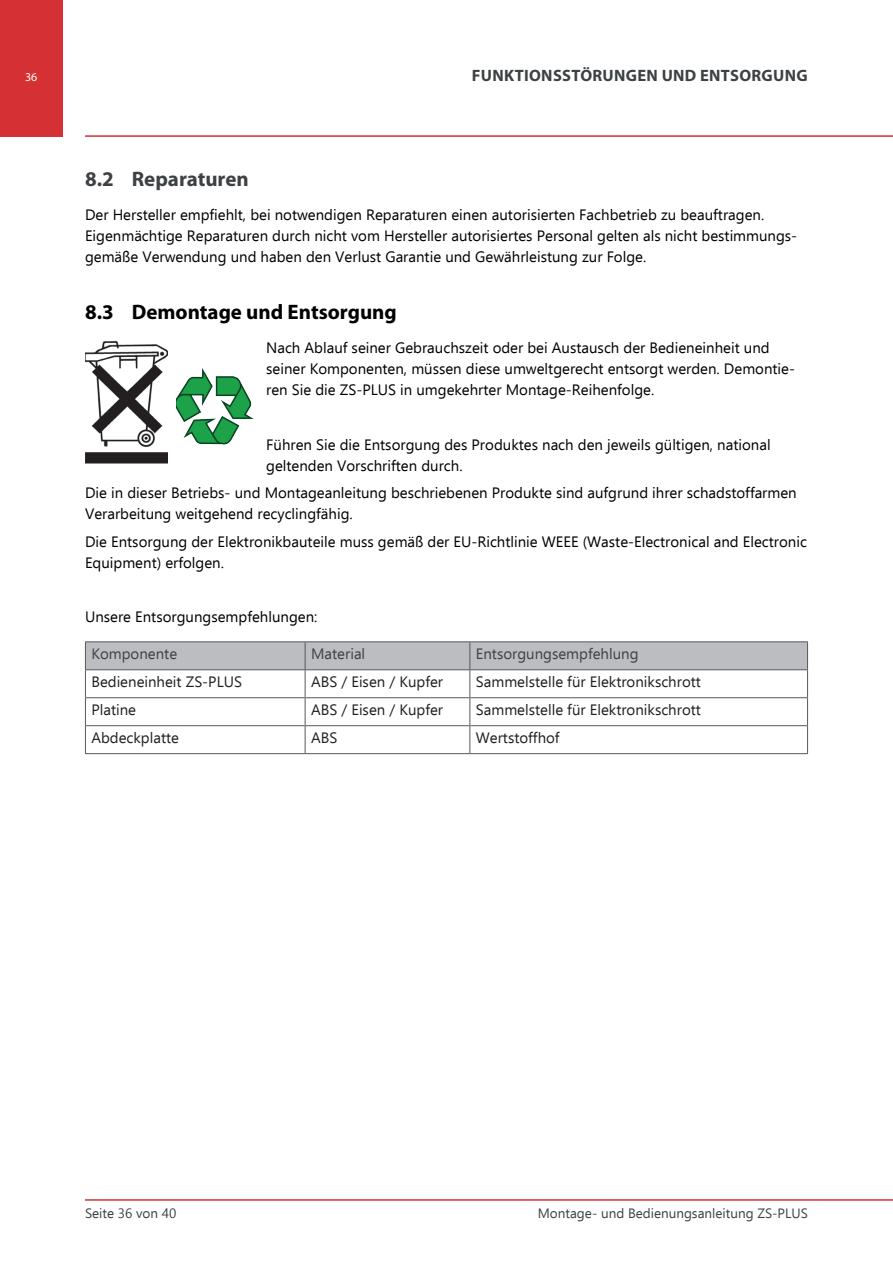
<style>
.page{position:relative;width:893px;height:1263px;background:#fff}
.page>*{position:absolute;margin:0;border:0;box-sizing:border-box;transform-origin:0 0}
.t1{font:700 21px "Myriad Pro";color:#000003}
.t2{font:700 21px "Myriad Pro";color:#3e4143}
.t3{font:700 16.5px "Myriad Pro";letter-spacing:.02em;color:#3e4143}
.t4{font:15px/21px "Ebrima";color:#000002}
.t5{font:15px/21px "Ebrima";color:#000001}
.t6{font:15px "Ebrima";color:#231f20}
.t7{font:15px "Ebrima";color:#3e4143}
.t8{font:13.5px "Ebrima";color:#3e4143}
.t9{font:12px "Myriad Pro";color:#fff}
</style>
<div class="page">
<hr style="left:85px;top:135px;width:808px;height:2px;background:#d53134">
<hr style="left:85px;top:1199px;width:808px;height:2px;background:#d53134">
<div style="left:0;top:0;width:63px;height:137px;background:#d53134"></div>
<hr style="left:85px;top:641px;width:220px;height:1px;background:#57585a">
<hr style="left:470px;top:641px;width:338px;height:1px;background:#57585a">
<hr style="left:85px;top:753px;width:220px;height:1px;background:#57585a">
<hr style="left:305px;top:753px;width:165px;height:1px;background:#57585a">
<hr style="left:470px;top:753px;width:338px;height:1px;background:#57585a">
<hr style="left:305px;top:641px;width:165px;height:1px;background:#57585a">
<svg style="left:85px;top:642px;width:723px;height:111px"></svg>
<img style="left:177px;top:368px;width:76px;height:77px">
<img style="left:85px;top:341px;width:82px;height:123px">
<p class="t9" style="left:25px;top:70px;width:14px">36</p>
<h1 class="t2" style="left:85px;top:167px;width:165px">8.2 Reparaturen</h1>
<p class="t3" style="left:472px;top:67px;width:337px">FUNKTIONSSTÖRUNGEN UND ENTSORGUNG</p>
<p class="t5" style="left:85px;top:203px;width:714px">Der Hersteller empfiehlt, bei notwendigen Reparaturen einen autorisierten Fachbetrieb zu beauftragen.<br>Eigenmächtige Reparaturen durch nicht vom Hersteller autorisiertes Personal gelten als nicht bestimmungs&shy;gemäße Verwendung und haben den Verlust Garantie und Gewährleistung zur Folge.</p>
<h1 class="t1" style="left:85px;top:300px;width:313px">8.3 Demontage und Entsorgung</h1>
<p class="t4" style="left:266px;top:337px;width:530px">Nach Ablauf seiner Gebrauchszeit oder bei Austausch der Bedieneinheit und seiner Komponenten, müssen diese umweltgerecht entsorgt werden. Demontie&shy;ren Sie die ZS-PLUS in umgekehrter Montage-Reihenfolge.</p>
<p class="t4" style="left:266px;top:433px;width:506px">Führen Sie die Entsorgung des Produktes nach den jeweils gültigen, national geltenden Vorschriften durch.</p>
<p class="t4" style="left:85px;top:482px;width:713px">Die in dieser Betriebs- und Montageanleitung beschriebenen Produkte sind aufgrund ihrer schadstoffarmen<br>Verarbeitung weitgehend recyclingfähig.</p>
<p class="t4" style="left:85px;top:530px;width:723px">Die Entsorgung der Elektronikbauteile muss gemäß der EU-Richtlinie WEEE (Waste-Electronical and Electronic<br>Equipment) erfolgen.</p>
<p class="t4" style="left:85px;top:606px;width:234px">Unsere Entsorgungsempfehlungen:</p>
<p class="t7" style="left:91px;top:642px;width:87px">Komponente</p>
<p class="t7" style="left:311px;top:642px;width:56px">Material</p>
<p class="t7" style="left:476px;top:642px;width:164px">Entsorgungsempfehlung</p>
<p class="t6" style="left:91px;top:670px;width:152px">Bedieneinheit ZS-PLUS</p>
<p class="t6" style="left:311px;top:670px;width:134px">ABS / Eisen / Kupfer</p>
<p class="t6" style="left:476px;top:670px;width:227px">Sammelstelle für Elektronikschrott</p>
<p class="t6" style="left:91px;top:698px;width:46px">Platine</p>
<p class="t6" style="left:311px;top:698px;width:134px">ABS / Eisen / Kupfer</p>
<p class="t6" style="left:476px;top:698px;width:227px">Sammelstelle für Elektronikschrott</p>
<p class="t6" style="left:91px;top:726px;width:89px">Abdeckplatte</p>
<p class="t6" style="left:311px;top:726px;width:28px">ABS</p>
<p class="t6" style="left:476px;top:726px;width:85px">Wertstoffhof</p>
<p class="t8" style="left:85px;top:1203px;width:93px">Seite 36 von 40</p>
<p class="t8" style="left:538px;top:1203px;width:272px">Montage- und Bedienungsanleitung ZS-PLUS</p>
</div>
